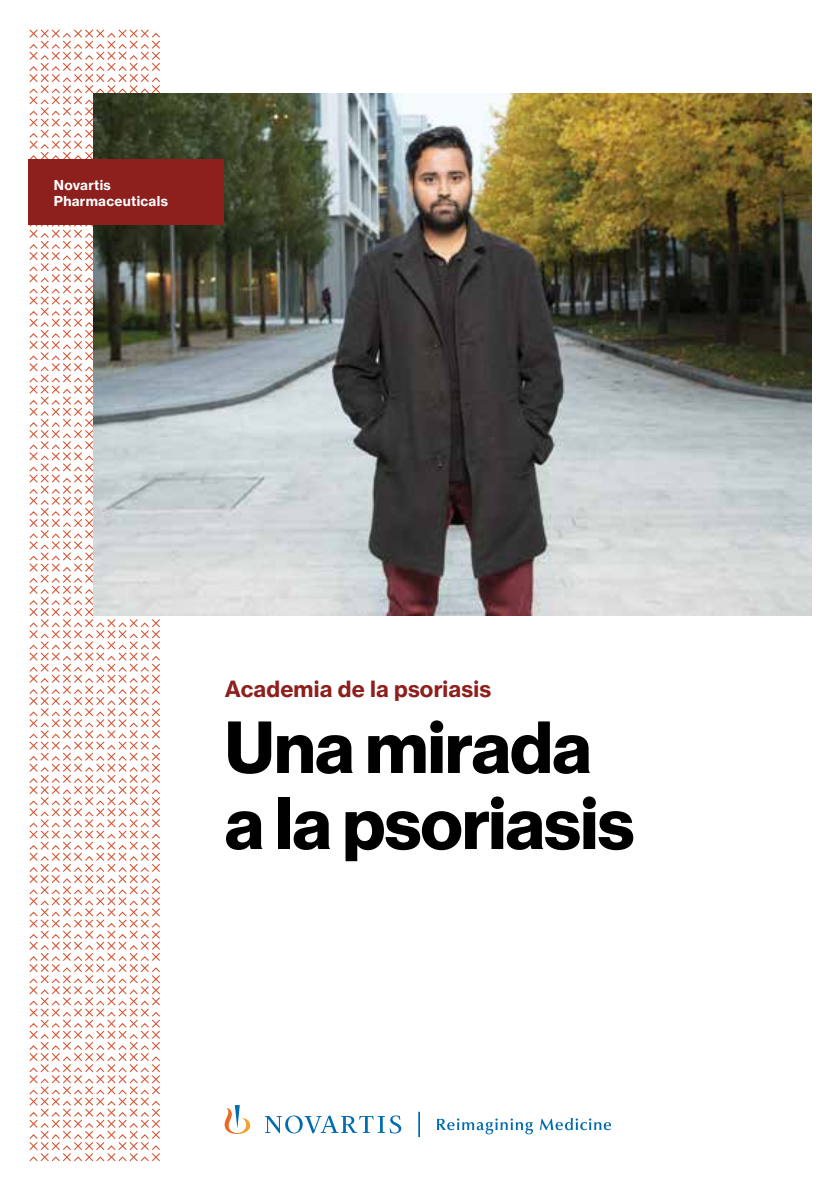
<style>
.page{position:relative;width:840px;height:1191px;background:#fff}
.page>*{position:absolute;margin:0;border:0;box-sizing:border-box;transform-origin:0 0}
.t1{font:700 72px/76px "Volta Modern Display 75";letter-spacing:-.005em;color:#000}
.t2{font:700 22px "Volta Modern Text 75";letter-spacing:.005em;color:#8d1f1d}
.t3{font:700 13.6px/16px "Volta Modern Text 75";letter-spacing:.02em;color:#fff}
</style>
<div class="page">
<svg style="left:29px;top:29px;width:130px;height:1133px"></svg>
<img style="left:93px;top:94px;width:718px;height:521px">
<svg style="left:437px;top:1118px;width:95px;height:16px"></svg>
<svg style="left:539px;top:1118px;width:71px;height:12px"></svg>
<svg style="left:224px;top:1105px;width:26px;height:29px"></svg>
<svg style="left:265px;top:1115px;width:136px;height:18px"></svg>
<hr style="left:418px;top:1111px;width:2px;height:26px;background:#006bb1">
<div style="left:28px;top:159px;width:196px;height:66px;background:#8d1f1d"></div>
<p class="t3" style="left:54px;top:177px;width:115px">Novartis<br>Pharmaceuticals</p>
<h2 class="t2" style="left:225px;top:675px;width:267px">Academia de la psoriasis</h2>
<h1 class="t1" style="left:225px;top:710px;width:410px">Una mirada a la psoriasis</h1>
</div>
